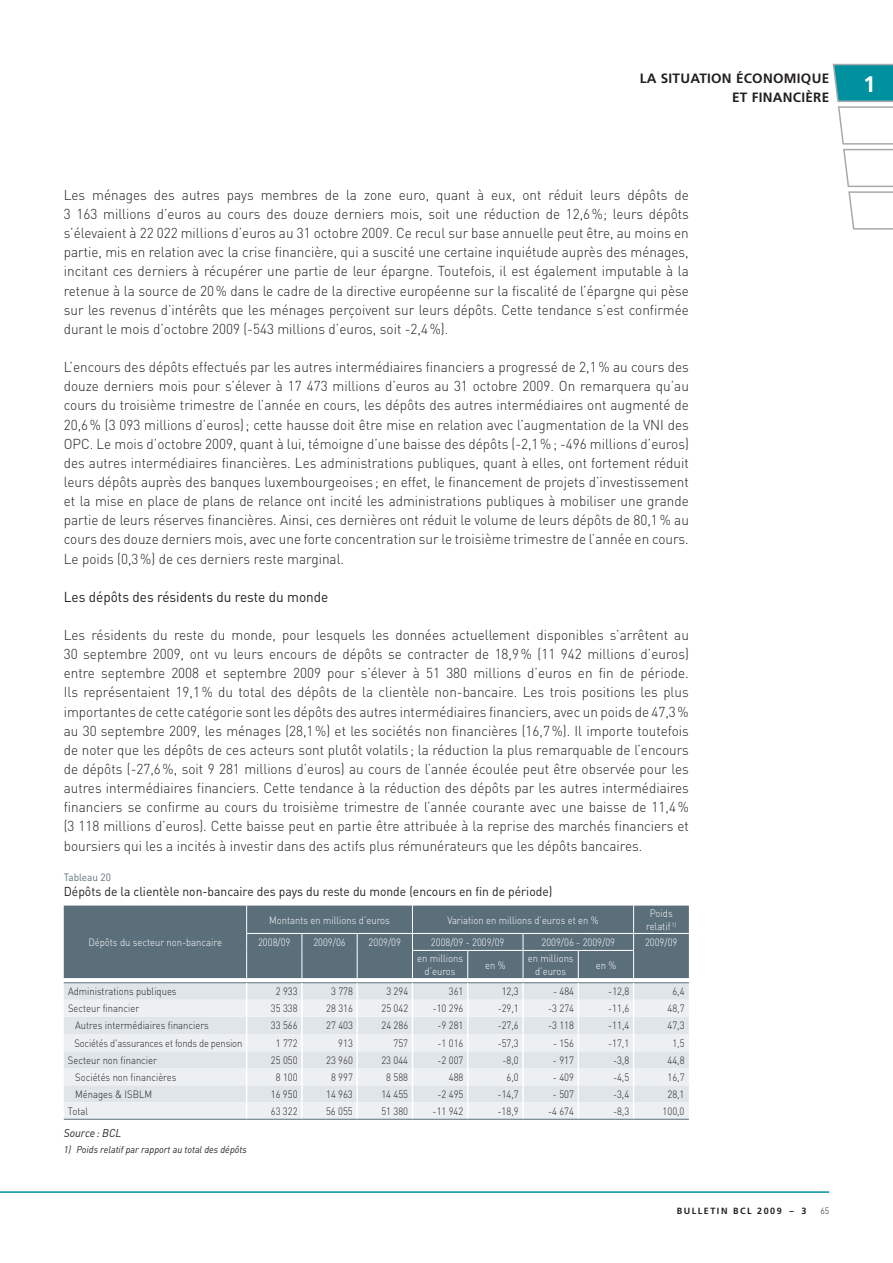
<style>
.page{position:relative;width:893px;height:1263px;background:#fff}
.page>*{position:absolute;margin:0;border:0;box-sizing:border-box;transform-origin:0 0}
.t1{font:700 22.5px "Frutiger";color:#fff}
.t2{font:300 14.25px/19.2px "DIN";color:#231f20;text-align:justify;scale:.95 1}
.t3{font:14.25px "DIN";color:#231f20;scale:.95 1}
.t4{font:700 13.5px/19.5px "Frutiger";letter-spacing:.02em;color:#231f20;text-align:right}
.t5{font:12.75px "DIN";color:#231f20;scale:.95 1}
.t6{font:italic 11.25px "DIN";color:#231f20;scale:.95 1}
.t7{font:300 10.5px "DIN";color:#231f20;scale:.9 1}
.t8{font:300 10.5px/12.6px "DIN";color:#fff;text-align:center;scale:.9 1}
.t9{font:300 10.5px "DIN";letter-spacing:-.02em;color:#231f20;scale:.9 1}
.t10{font:10.5px "DIN";color:#5b6f7b;scale:.95 1}
.t11{font:italic 9.75px "DIN";color:#231f20;scale:.95 1}
.t12{font:700 9px "Frutiger";letter-spacing:.17em;color:#231f20}
.t13{font:300 9px "DIN";color:#231f20;scale:.95 1}
</style>
<div class="page">
<svg style="left:832px;top:63px;width:61px;height:167px"></svg>
<hr style="left:0;top:1191px;width:829px;height:2px;background:#00919f">
<svg style="left:64px;top:905px;width:625px;height:214px;background:#b8c2c8"></svg>
<hr style="left:64px;top:1119px;width:183px;height:1px;background:#5b6f7b">
<hr style="left:247px;top:1119px;width:55px;height:1px;background:#5b6f7b">
<hr style="left:302px;top:1119px;width:55px;height:1px;background:#5b6f7b">
<hr style="left:357px;top:1119px;width:55px;height:1px;background:#5b6f7b">
<hr style="left:412px;top:1119px;width:56px;height:1px;background:#5b6f7b">
<hr style="left:468px;top:1119px;width:55px;height:1px;background:#5b6f7b">
<hr style="left:523px;top:1119px;width:55px;height:1px;background:#5b6f7b">
<hr style="left:578px;top:1119px;width:56px;height:1px;background:#5b6f7b">
<hr style="left:634px;top:1119px;width:55px;height:1px;background:#5b6f7b">
<p class="t4" style="left:640px;top:68px;width:191px">LA SITUATION ÉCONOM IQUE<br>ET FINANCIÈRE</p>
<h1 class="t1" style="left:863px;top:71px;width:14px">1</h1>
<p class="t2" style="left:64px;top:185px;width:660px">Les ménages des autres pays membres de la zone euro, quant à eux, ont réduit leurs dépôts de 3 163 millions d’euros au cours des douze derniers mois, soit une réduction de 12,6%; leurs dépôts s’élevaient à 22 022 millions d’euros au 31 octobre 2009. Ce recul sur base annuelle peut être, au moins en partie, mis en relation avec la crise financière, qui a suscité une certaine inquiétude auprès des ménages, incitant ces derniers à récupérer une partie de leur épargne. Toutefois, il est également imputable à la retenue à la source de 20% dans le cadre de la directive européenne sur la fiscalité de l’épargne qui pèse sur les revenus d’intérêts que les ménages perçoivent sur leurs dépôts. Cette tendance s’est confirmée durant le mois d’octobre 2009 (-543 millions d’euros, soit -2,4%).</p>
<p class="t2" style="left:64px;top:357px;width:659px">L’encours des dépôts effectués par les autres intermédiaires financiers a progressé de 2,1% au cours des douze derniers mois pour s’élever à 17 473 millions d’euros au 31 octobre 2009. On remarquera qu’au cours du troisième trimestre de l’année en cours, les dépôts des autres intermédiaires ont augmenté de 20,6% (3 093 millions d’euros); cette hausse doit être mise en relation avec l’augmentation de la VNI des OPC. Le mois d’octobre 2009, quant à lui, témoigne d’une baisse des dépôts (-2,1%; -496 millions d’euros) des autres intermédiaires financières. Les administrations publiques, quant à elles, ont fortement réduit leurs dépôts auprès des banques luxembourgeoises ; en effet, le financement de projets d’investissement et la mise en place de plans de relance ont incité les administrations publiques à mobiliser une grande partie de leurs réserves financières. Ainsi, ces dernières ont réduit le volume de leurs dépôts de 80,1% au cours des douze derniers mois, avec une forte concentration sur le troisième trimestre de l’année en cours.<br>Le poids (0,3%) de ces derniers reste marginal.</p>
<p class="t3" style="left:64px;top:588px;width:280px">Les dépôts des résidents du reste du monde</p>
<p class="t2" style="left:64px;top:625px;width:660px">Les résidents du reste du monde, pour lesquels les données actuellement disponibles s’arrêtent au 30 septembre 2009, ont vu leurs encours de dépôts se contracter de 18,9% (11 942 millions d’euros) entre septembre 2008 et septembre 2009 pour s’élever à 51 380 millions d’euros en fin de période.<br>Ils représentaient 19,1% du total des dépôts de la clientèle non-bancaire. Les trois positions les plus importantes de cette catégorie sont les dépôts des autres intermédiaires financiers, avec un poids de 47,3% au 30 septembre 2009, les ménages (28,1%) et les sociétés non financières (16,7%). Il importe toutefois de noter que les dépôts de ces acteurs sont plutôt volatils ; la réduction la plus remarquable de l’encours de dépôts (-27,6%, soit 9 281 millions d’euros) au cours de l’année écoulée peut être observée pour les autres intermédiaires financiers. Cette tendance à la réduction des dépôts par les autres intermédiaires financiers se confirme au cours du troisième trimestre de l’année courante avec une baisse de 11,4% (3 118 millions d’euros). Cette baisse peut en partie être attribuée à la reprise des marchés financiers et boursiers qui les a incités à investir dans des actifs plus rémunérateurs que les dépôts bancaires.</p>
<p class="t10" style="left:64px;top:870px;width:51px">Tableau 20</p>
<p class="t5" style="left:64px;top:883px;width:516px">Dépôts de la clientèle non-bancaire des pays du reste du monde (encours en fin de période)</p>
<p class="t8" style="left:88px;top:936px;width:150px">Dépôts du secteur non-bancaire</p>
<p class="t8" style="left:269px;top:913px;width:136px">Montants en millions d’euros</p>
<p class="t8" style="left:447px;top:913px;width:170px">Variation en millions d’euros et en %</p>
<p class="t8" style="left:646px;top:907px;width:35px">Poids relatif <sup>1)</sup></p>
<p class="t8" style="left:258px;top:936px;width:37px">2008/09</p>
<p class="t8" style="left:313px;top:936px;width:37px">2009/06</p>
<p class="t8" style="left:369px;top:936px;width:37px">2009/09</p>
<p class="t8" style="left:431px;top:936px;width:83px">2008/09 - 2009/09</p>
<p class="t8" style="left:542px;top:936px;width:83px">2009/06 - 2009/09</p>
<p class="t8" style="left:645px;top:936px;width:37px">2009/09</p>
<p class="t8" style="left:417px;top:952px;width:53px">en millions d’euros</p>
<p class="t8" style="left:485px;top:958px;width:24px">en %</p>
<p class="t8" style="left:528px;top:952px;width:53px">en millions d’euros</p>
<p class="t8" style="left:596px;top:958px;width:24px">en %</p>
<p class="t7" style="left:68px;top:985px;width:122px">Administrations publiques</p>
<p class="t7" style="left:276px;top:985px;width:26px">2 933</p>
<p class="t7" style="left:331px;top:985px;width:26px">3 778</p>
<p class="t7" style="left:386px;top:985px;width:26px">3 294</p>
<p class="t7" style="left:449px;top:985px;width:18px">361</p>
<p class="t7" style="left:502px;top:985px;width:20px">12,3</p>
<p class="t7" style="left:553px;top:985px;width:25px">- 484</p>
<p class="t7" style="left:608px;top:985px;width:25px">-12,8</p>
<p class="t7" style="left:672px;top:985px;width:15px">6,4</p>
<p class="t7" style="left:68px;top:1002px;width:81px">Secteur financier</p>
<p class="t7" style="left:271px;top:1002px;width:31px">35 338</p>
<p class="t7" style="left:326px;top:1002px;width:31px">28 316</p>
<p class="t7" style="left:381px;top:1002px;width:31px">25 042</p>
<p class="t7" style="left:433px;top:1002px;width:36px">-10 296</p>
<p class="t7" style="left:498px;top:1002px;width:25px">-29,1</p>
<p class="t7" style="left:548px;top:1002px;width:30px">-3 274</p>
<p class="t7" style="left:608px;top:1002px;width:25px">-11,6</p>
<p class="t7" style="left:668px;top:1002px;width:20px">48,7</p>
<p class="t7" style="left:75px;top:1019px;width:150px">Autres intermédiaires financiers</p>
<p class="t7" style="left:271px;top:1019px;width:31px">33 566</p>
<p class="t7" style="left:326px;top:1019px;width:31px">27 403</p>
<p class="t7" style="left:381px;top:1019px;width:31px">24 286</p>
<p class="t7" style="left:438px;top:1019px;width:30px">-9 281</p>
<p class="t7" style="left:498px;top:1019px;width:25px">-27,6</p>
<p class="t7" style="left:548px;top:1019px;width:30px">-3 118</p>
<p class="t7" style="left:608px;top:1019px;width:25px">-11,4</p>
<p class="t7" style="left:668px;top:1019px;width:20px">47,3</p>
<p class="t9" style="left:74px;top:1037px;width:188px">Sociétés d'assurances et fonds de pension</p>
<p class="t7" style="left:276px;top:1037px;width:26px">1 772</p>
<p class="t7" style="left:338px;top:1037px;width:18px">913</p>
<p class="t7" style="left:394px;top:1037px;width:18px">757</p>
<p class="t7" style="left:438px;top:1037px;width:30px">-1 016</p>
<p class="t7" style="left:498px;top:1037px;width:25px">-57,3</p>
<p class="t7" style="left:553px;top:1037px;width:25px">- 156</p>
<p class="t7" style="left:608px;top:1037px;width:25px">-17,1</p>
<p class="t7" style="left:672px;top:1037px;width:15px">1,5</p>
<p class="t7" style="left:68px;top:1054px;width:101px">Secteur non financier</p>
<p class="t7" style="left:271px;top:1054px;width:31px">25 050</p>
<p class="t7" style="left:326px;top:1054px;width:31px">23 960</p>
<p class="t7" style="left:381px;top:1054px;width:31px">23 044</p>
<p class="t7" style="left:438px;top:1054px;width:30px">-2 007</p>
<p class="t7" style="left:502px;top:1054px;width:19px">-8,0</p>
<p class="t7" style="left:553px;top:1054px;width:25px">- 917</p>
<p class="t7" style="left:613px;top:1054px;width:19px">-3,8</p>
<p class="t7" style="left:667px;top:1054px;width:20px">44,8</p>
<p class="t7" style="left:75px;top:1071px;width:114px">Sociétés non financières</p>
<p class="t7" style="left:276px;top:1071px;width:26px">8 100</p>
<p class="t7" style="left:331px;top:1071px;width:26px">8 997</p>
<p class="t7" style="left:386px;top:1071px;width:26px">8 588</p>
<p class="t7" style="left:449px;top:1071px;width:18px">488</p>
<p class="t7" style="left:506px;top:1071px;width:15px">6,0</p>
<p class="t7" style="left:553px;top:1071px;width:25px">- 409</p>
<p class="t7" style="left:613px;top:1071px;width:19px">-4,5</p>
<p class="t7" style="left:667px;top:1071px;width:20px">16,7</p>
<p class="t7" style="left:75px;top:1088px;width:87px">Ménages &amp; ISBLM</p>
<p class="t7" style="left:271px;top:1088px;width:31px">16 950</p>
<p class="t7" style="left:326px;top:1088px;width:31px">14 963</p>
<p class="t7" style="left:381px;top:1088px;width:31px">14 455</p>
<p class="t7" style="left:437px;top:1088px;width:30px">-2 495</p>
<p class="t7" style="left:498px;top:1088px;width:25px">-14,7</p>
<p class="t7" style="left:553px;top:1088px;width:25px">- 507</p>
<p class="t7" style="left:613px;top:1088px;width:19px">-3,4</p>
<p class="t7" style="left:667px;top:1088px;width:20px">28,1</p>
<p class="t7" style="left:68px;top:1105px;width:24px">Total</p>
<p class="t7" style="left:271px;top:1105px;width:31px">63 322</p>
<p class="t7" style="left:326px;top:1105px;width:31px">56 055</p>
<p class="t7" style="left:381px;top:1105px;width:31px">51 380</p>
<p class="t7" style="left:433px;top:1105px;width:36px">-11 942</p>
<p class="t7" style="left:498px;top:1105px;width:25px">-18,9</p>
<p class="t7" style="left:548px;top:1105px;width:30px">-4 674</p>
<p class="t7" style="left:613px;top:1105px;width:19px">-8,3</p>
<p class="t7" style="left:663px;top:1105px;width:26px">100,0</p>
<p class="t6" style="left:64px;top:1126px;width:62px">Source: BCL</p>
<p class="t11" style="left:64px;top:1143px;width:194px">1) Poids relatif par rapport au total des dépôts</p>
<p class="t12" style="left:677px;top:1206px;width:131px">BULLETIN BCL 2009 – 3</p>
<p class="t13" style="left:820px;top:1205px;width:11px">65</p>
</div>
